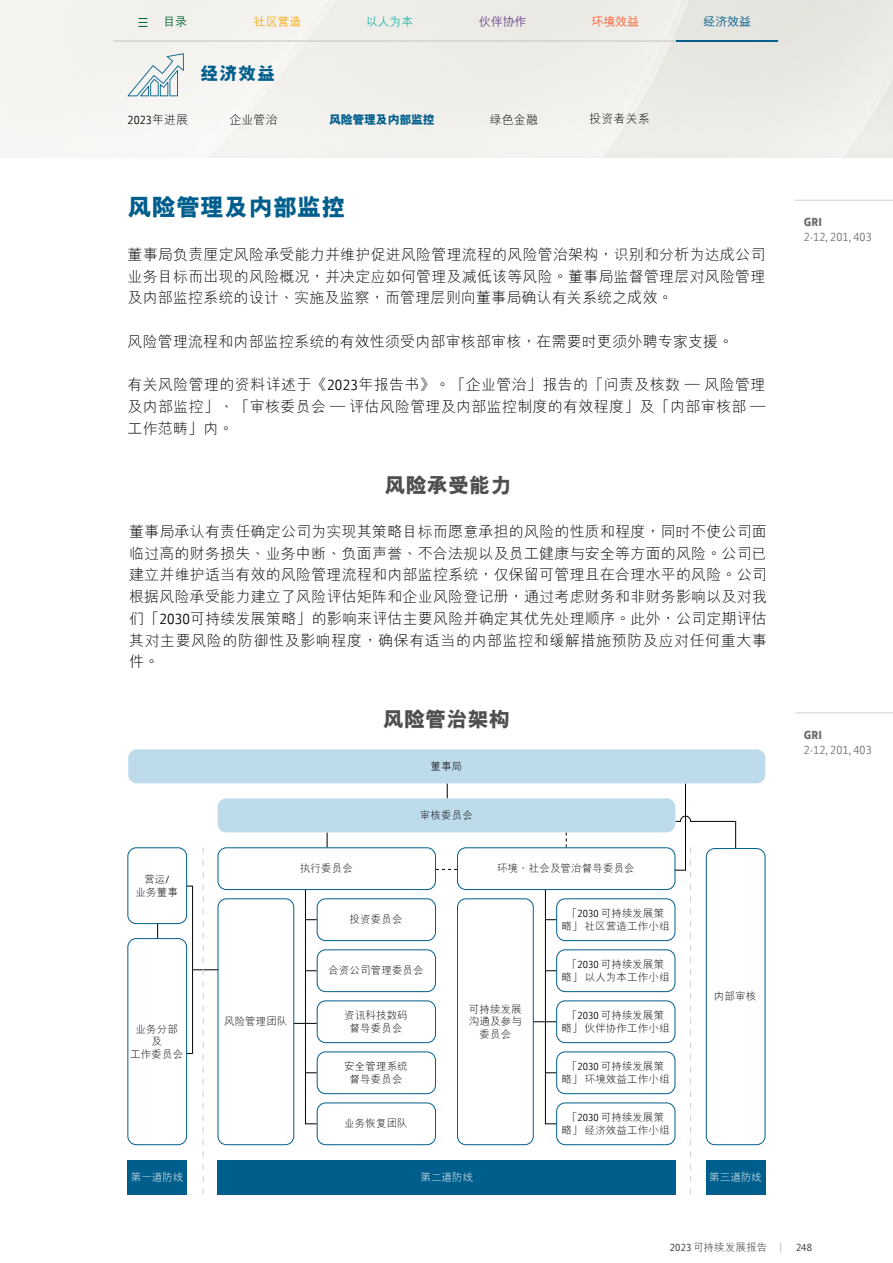
<style>
.page{position:relative;width:893px;height:1263px;background:#fff}
.page>*{position:absolute;margin:0;border:0;box-sizing:border-box;transform-origin:0 0}
.t1{font:800 24px "M Hei PRC";letter-spacing:.01em;color:#005e8c}
.t2{font:800 21px "M Hei PRC";letter-spacing:.01em;color:#4f4f4f}
.t3{font:800 18px "M Hei PRC";color:#005e8c}
.t4{font:300 15px/21.8px "M Hei PRC";letter-spacing:.015em;color:#000;text-align:justify}
.t5{font:300 12px "FS Jack";letter-spacing:.01em;color:#6d6d6d}
.t6{font:300 12px "M Hei PRC";letter-spacing:.01em;color:#000}
.t7{font:800 12px "M Hei PRC";letter-spacing:-.025em;color:#005e8c}
.t8{font:300 12px "FS Jack";color:#000}
.t9{font:700 12px "FS Jack";letter-spacing:.01em;color:#6d6d6d}
.t10{font:500 12px "M Hei PRC";color:#f5af1c}
.t11{font:500 12px "M Hei PRC";color:#2db9aa}
.t12{font:500 12px "M Hei PRC";color:#6a478d}
.t13{font:500 12px "M Hei PRC";color:#fa6339}
.t14{font:500 12px "M Hei PRC";color:#005e8c}
.t15{font:500 12px "M Hei PRC";color:#063}
.t16{font:300 10.5px/12.6px "M Hei PRC";letter-spacing:.01em;color:#000;text-align:center}
.t17{font:300 10.5px "M Hei PRC";letter-spacing:.01em;color:#fff}
.t18{font:300 10.5px "M Hei PRC";letter-spacing:.01em;color:#272524}
.t19{font:300 10.5px "FS Jack";color:#272524}
.s1{font-family:"M Hei PRC"}
.s2{font-family:"M Hei HK"}
.s3{font-family:"FS Jack"}
</style>
<div class="page">
<div style="left:0;top:0;width:893px;height:157px;background:#f1efeb"></div>
<svg style="left:128px;top:53px;width:56px;height:43px"></svg>
<svg style="left:138px;top:18px;width:9px;height:9px"></svg>
<hr style="left:114px;top:40px;width:665px;height:2px;background:#d1d1d1">
<hr style="left:676px;top:40px;width:102px;height:2px;background:#005e8c">
<hr style="left:795px;top:200px;width:98px;height:1px;background:#d1d1d1">
<hr style="left:795px;top:712px;width:98px;height:1px;background:#d1d1d1">
<svg style="left:675px;top:847px;width:16px;height:347px"></svg>
<svg style="left:447px;top:783px;width:1px;height:15px"></svg>
<svg style="left:327px;top:832px;width:1px;height:15px"></svg>
<svg style="left:157px;top:924px;width:1px;height:14px"></svg>
<svg style="left:436px;top:869px;width:21px;height:1px"></svg>
<hr style="left:305px;top:890px;width:1px;height:234px;background:#000">
<svg style="left:294px;top:1023px;width:23px;height:1px"></svg>
<hr style="left:545px;top:890px;width:1px;height:234px;background:#000">
<svg style="left:534px;top:1021px;width:22px;height:1px"></svg>
<hr style="left:685px;top:783px;width:1px;height:87px;background:#000">
<svg style="left:735px;top:822px;width:1px;height:26px"></svg>
<div style="left:706px;top:848px;width:59px;height:297px;border:1px solid #005e8c;border-radius:9px"></div>
<div style="left:218px;top:898px;width:76px;height:247px;border:1px solid #005e8c;border-radius:9px"></div>
<div style="left:457px;top:898px;width:77px;height:247px;border:1px solid #005e8c;border-radius:9px"></div>
<div style="left:317px;top:898px;width:119px;height:43px;border:1px solid #005e8c;border-radius:9px"></div>
<div style="left:556px;top:898px;width:119px;height:43px;border:1px solid #005e8c;border-radius:9px"></div>
<div style="left:556px;top:949px;width:119px;height:43px;border:1px solid #005e8c;border-radius:9px"></div>
<div style="left:556px;top:1000px;width:119px;height:43px;border:1px solid #005e8c;border-radius:9px"></div>
<div style="left:556px;top:1051px;width:119px;height:43px;border:1px solid #005e8c;border-radius:9px"></div>
<div style="left:556px;top:1102px;width:119px;height:43px;border:1px solid #005e8c;border-radius:9px"></div>
<div style="left:317px;top:949px;width:119px;height:43px;border:1px solid #005e8c;border-radius:9px"></div>
<div style="left:317px;top:1000px;width:119px;height:43px;border:1px solid #005e8c;border-radius:9px"></div>
<div style="left:317px;top:1051px;width:119px;height:43px;border:1px solid #005e8c;border-radius:9px"></div>
<div style="left:317px;top:1102px;width:119px;height:43px;border:1px solid #005e8c;border-radius:9px"></div>
<div style="left:218px;top:847px;width:218px;height:43px;border:1px solid #005e8c;border-radius:9px"></div>
<div style="left:457px;top:847px;width:218px;height:43px;border:1px solid #005e8c;border-radius:9px"></div>
<div style="left:128px;top:749px;width:637px;height:34px;background:#bedbeb;border-radius:9px"></div>
<div style="left:218px;top:798px;width:457px;height:34px;background:#bedbeb;border-radius:9px"></div>
<svg style="left:186px;top:847px;width:32px;height:347px"></svg>
<div style="left:127px;top:847px;width:60px;height:77px;border:1px solid #005e8c;border-radius:9px"></div>
<div style="left:127px;top:938px;width:60px;height:207px;border:1px solid #005e8c;border-radius:9px"></div>
<div style="left:127px;top:1160px;width:60px;height:34px;background:#005e8c"></div>
<div style="left:218px;top:1160px;width:458px;height:34px;background:#005e8c"></div>
<div style="left:706px;top:1160px;width:59px;height:34px;background:#005e8c"></div>
<svg style="left:675px;top:815px;width:16px;height:7px"></svg>
<hr style="left:690px;top:821px;width:46px;height:1px;background:#000">
<p class="t15" style="left:163px;top:16px;width:25px">目录</p>
<p class="t10" style="left:254px;top:16px;width:49px">社区营造</p>
<p class="t11" style="left:366px;top:16px;width:49px">以人为本</p>
<p class="t12" style="left:479px;top:16px;width:49px">伙伴协作</p>
<p class="t13" style="left:591px;top:16px;width:49px">环境效益</p>
<p class="t14" style="left:703px;top:16px;width:49px">经济效益</p>
<p class="t3" style="left:200px;top:65px;width:76px">经济效益</p>
<p class="t8" style="left:128px;top:110px;width:62px">2023<span class="s1">年进展</span></p>
<p class="t6" style="left:229px;top:113px;width:50px">企业管治</p>
<p class="t6" style="left:490px;top:113px;width:50px">绿色金融</p>
<p class="t6" style="left:589px;top:112px;width:62px">投资者关系</p>
<p class="t7" style="left:329px;top:113px;width:107px">风险管理及内部监控</p>
<h1 class="t1" style="left:128px;top:196px;width:219px">风险管理及内部监控</h1>
<p class="t4" style="left:128px;top:244px;width:639px">董事局负责厘定风险承受能力并维护促进风险管理流程的风险管治架构<span class="s2">，</span>识别和分析为达成公司业务目标而出现的风险概况<span class="s2">，</span>并决定应如何管理及减低该等风险<span class="s2">。</span>董事局监督管理层对风险管理及内部监控系统的设计<span class="s2">、</span>实施及监察<span class="s2">，</span>而管理层则向董事局确认有关系统之成效<span class="s2">。</span></p>
<p class="t4" style="left:128px;top:331px;width:607px">风险管理流程和内部监控系统的有效性须受内部审核部审核<span class="s2">，</span>在需要时更须外聘专家支援<span class="s2">。</span></p>
<p class="t4" style="left:128px;top:374px;width:639px">有关风险管理的资料详述于<span class="s2">《</span><span class="s3">2023</span>年报告书<span class="s2">》。「</span>企业管治<span class="s2">」</span>报告的<span class="s2">「</span>问责及核数 <span class="s2">—</span> 风险管理及内部监控<span class="s2">」、「</span>审核委员会 <span class="s2">—</span> 评估风险管理及内部监控制度的有效程度<span class="s2">」</span>及<span class="s2">「</span>内部审核部 <span class="s2">—</span>工作范畴<span class="s2">」</span>内<span class="s2">。</span></p>
<h2 class="t2" style="left:384px;top:475px;width:129px">风险承受能力</h2>
<p class="t4" style="left:129px;top:521px;width:639px">董事局承认有责任确定公司为实现其策略目标而愿意承担的风险的性质和程度<span class="s2">，</span>同时不使公司面临过高的财务损失<span class="s2">、</span>业务中断<span class="s2">、</span>负面声誉<span class="s2">、</span>不合法规以及员工健康与安全等方面的风险<span class="s2">。</span>公司已建立并维护适当有效的风险管理流程和内部监控系统<span class="s2">，</span>仅保留可管理且在合理水平的风险<span class="s2">。</span>公司根据风险承受能力建立了风险评估矩阵和企业风险登记册<span class="s2">，</span>通过考虑财务和非财务影响以及对我们<span class="s2">「</span><span class="s3">2030</span>可持续发展策略<span class="s2">」</span>的影响来评估主要风险并确定其优先处理顺序<span class="s2">。</span>此外<span class="s2">，</span>公司定期评估其对主要风险的防御性及影响程度<span class="s2">，</span>确保有适当的内部监控和缓解措施预防及应对任何重大事件<span class="s2">。</span></p>
<h2 class="t2" style="left:383px;top:709px;width:129px">风险管治架构</h2>
<p class="t16" style="left:136px;top:873px;width:44px">营运<span class="s3">/<br></span>业务董事</p>
<p class="t16" style="left:130px;top:1023px;width:54px">业务分部及<br>工作委员会</p>
<p class="t16" style="left:430px;top:760px;width:33px">董事局</p>
<p class="t16" style="left:420px;top:809px;width:54px">审核委员会</p>
<p class="t16" style="left:300px;top:862px;width:54px">执行委员会</p>
<p class="t16" style="left:497px;top:862px;width:139px">环境<span class="s2">、</span>社会及管治督导委员会</p>
<p class="t16" style="left:224px;top:1015px;width:65px">风险管理团队</p>
<p class="t16" style="left:350px;top:913px;width:54px">投资委员会</p>
<p class="t16" style="left:562px;top:907px;width:109px"><span class="s2">「</span><span class="s3">2030</span> 可持续发展策略<span class="s2">」</span>社区营造工作小组</p>
<p class="t16" style="left:562px;top:958px;width:109px"><span class="s2">「</span><span class="s3">2030</span> 可持续发展策略<span class="s2">」</span>以人为本工作小组</p>
<p class="t16" style="left:562px;top:1009px;width:109px"><span class="s2">「</span><span class="s3">2030</span> 可持续发展策略<span class="s2">」</span>伙伴协作工作小组</p>
<p class="t16" style="left:562px;top:1060px;width:109px"><span class="s2">「</span><span class="s3">2030</span> 可持续发展策略<span class="s2">」</span>环境效益工作小组</p>
<p class="t16" style="left:562px;top:1111px;width:109px"><span class="s2">「</span><span class="s3">2030</span> 可持续发展策略<span class="s2">」</span>经济效益工作小组</p>
<p class="t16" style="left:328px;top:964px;width:97px">合资公司管理委员会</p>
<p class="t16" style="left:344px;top:1009px;width:65px">资讯科技数码督导委员会</p>
<p class="t16" style="left:344px;top:1060px;width:65px">安全管理系统督导委员会</p>
<p class="t16" style="left:344px;top:1117px;width:65px">业务恢复团队</p>
<p class="t16" style="left:469px;top:1003px;width:54px">可持续发展沟通及参与委员会</p>
<p class="t16" style="left:714px;top:990px;width:44px">内部审核</p>
<p class="t17" style="left:131px;top:1171px;width:54px">第一道防线</p>
<p class="t17" style="left:420px;top:1171px;width:54px">第二道防线</p>
<p class="t17" style="left:709px;top:1171px;width:54px">第三道防线</p>
<p class="t9" style="left:804px;top:212px;width:20px">GRI</p>
<p class="t5" style="left:804px;top:227px;width:69px">2-12, 201, 403</p>
<p class="t9" style="left:804px;top:724px;width:20px">GRI</p>
<p class="t5" style="left:804px;top:740px;width:69px">2-12, 201, 403</p>
<p class="t18" style="left:670px;top:1241px;width:99px"><span class="s3">2023</span> 可持续发展报告</p>
<p class="t19" style="left:796px;top:1239px;width:18px">248</p>
</div>
